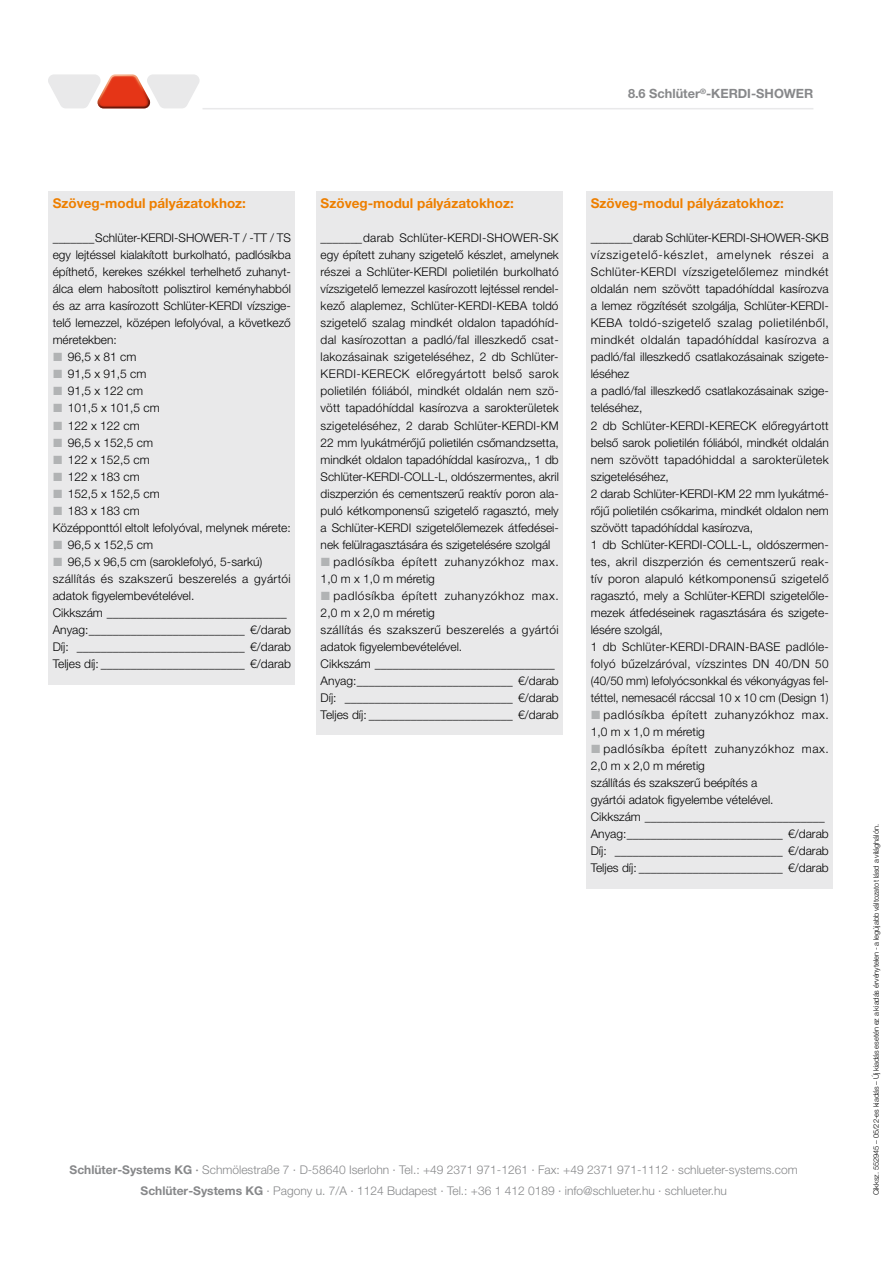
<style>
.page{position:relative;width:893px;height:1263px;background:#fff}
.page>*{position:absolute;margin:0;border:0;box-sizing:border-box;transform-origin:0 0}
.Textbausteine_Überschrift{font:700 13.5px "Helvetica Neue LT Pro";color:#ee7f00}
.Seitentitel{font:700 12.75px "Helvetica Neue LT Pro";color:#87888a}
.Textbaustein_1__Zeile{font:300 12px/17px "Helvetica Neue LT Pro";color:#000;text-align:justify}
.Textbaustein{font:300 12px/17px "Helvetica Neue LT Pro";color:#000;text-align:justify}
.t1{font:300 12px/21.3px "Helvetica Neue LT Pro";color:#87888a;text-align:center}
.Textbaustein_1__Zeile-2{font:300 12px/17px "Helvetica Neue LT Pro";letter-spacing:.045em;color:#000}
.Textbaustein-2{font:300 12px/17px "Helvetica Neue LT Pro";letter-spacing:.03em;color:#000}
.Fließtext{font:300 7.5px "Helvetica Neue LT Pro";letter-spacing:-.005em;color:#000}
.s1{font-weight:700}
.s2{font-weight:500}
</style>
<div class="page">
<div style="left:49px;top:191px;width:246px;height:494px;background:#e9e9ea"></div>
<div style="left:316px;top:191px;width:247px;height:544px;background:#e9e9ea"></div>
<div style="left:586px;top:191px;width:247px;height:698px;background:#e9e9ea"></div>
<svg style="left:48px;top:74px;width:152px;height:34px"></svg>
<hr style="left:202px;top:108px;width:611px;height:1px;background:#e9e9ea">
<p class="Seitentitel" style="left:628px;top:86px;width:187px">8.6 Schlüter<sup>®</sup>-KERDI-SHOWER</p>
<p class="Textbausteine_Überschrift" style="left:53px;top:195px;width:195px">Szöveg-modul pályázatokhoz:</p>
<p class="Textbaustein_1__Zeile" style="left:53px;top:229px;width:240px">_______Schlüter-KERDI-SHOWER-T / -TT / TS egy lejtéssel kialakított burkolható, padlósíkba építhető, kerekes székkel terhelhető zuhanyt&shy;álca elem habosított polisztirol keményhabból és az arra kasírozott Schlüter-KERDI vízszige&shy;telő lemezzel, középen lefolyóval, a következő méretekben:</p>
<p class="Textbaustein_1__Zeile" style="left:68px;top:348px;width:70px">96,5 x 81 cm</p>
<p class="Textbaustein_1__Zeile" style="left:68px;top:365px;width:80px">91,5 x 91,5 cm</p>
<p class="Textbaustein_1__Zeile" style="left:68px;top:382px;width:77px">91,5 x 122 cm</p>
<p class="Textbaustein_1__Zeile" style="left:68px;top:399px;width:94px">101,5 x 101,5 cm</p>
<p class="Textbaustein_1__Zeile" style="left:68px;top:416px;width:74px">122 x 122 cm</p>
<p class="Textbaustein_1__Zeile" style="left:68px;top:433px;width:87px">96,5 x 152,5 cm</p>
<p class="Textbaustein_1__Zeile" style="left:68px;top:450px;width:84px">122 x 152,5 cm</p>
<p class="Textbaustein_1__Zeile" style="left:68px;top:467px;width:74px">122 x 183 cm</p>
<p class="Textbaustein_1__Zeile" style="left:68px;top:484px;width:94px">152,5 x 152,5 cm</p>
<p class="Textbaustein_1__Zeile" style="left:68px;top:501px;width:74px">183 x 183 cm</p>
<p class="Textbaustein" style="left:53px;top:519px;width:240px">Középponttól eltolt lefolyóval, melynek mérete:</p>
<p class="Textbaustein_1__Zeile" style="left:68px;top:536px;width:87px">96,5 x 152,5 cm</p>
<p class="Textbaustein_1__Zeile" style="left:68px;top:553px;width:196px">96,5 x 96,5 cm (saroklefolyó, 5-sarkú)</p>
<p class="Textbaustein-2" style="left:53px;top:570px;width:240px">szállítás és szakszerű beszerelés a gyártói adatok figyelembevételével.</p>
<p class="Textbaustein" style="left:53px;top:604px;width:235px">Cikkszám ______________________________</p>
<p class="Textbaustein" style="left:53px;top:621px;width:240px">Anyag:__________________________ €/darab</p>
<p class="Textbaustein" style="left:53px;top:638px;width:240px">Díj: ____________________________ €/darab</p>
<p class="Textbaustein" style="left:53px;top:655px;width:240px">Teljes díj: ________________________ €/darab</p>
<p class="Textbausteine_Überschrift" style="left:321px;top:195px;width:195px">Szöveg-modul pályázatokhoz:</p>
<p class="Textbaustein_1__Zeile" style="left:321px;top:229px;width:240px">_______darab Schlüter-KERDI-SHOWER-SK egy épített zuhany szigetelő készlet, amelynek részei a Schlüter-KERDI polietilén burkolható vízszigetelő lemezzel kasírozott lejtéssel rendel&shy;kező alaplemez, Schlüter-KERDI-KEBA toldó szigetelő szalag mindkét oldalon tapadóhíd&shy;dal kasírozottan a padló/fal illeszkedő csat&shy;lakozásainak szigeteléséhez, 2 db Schlüter-KERDI-KERECK előregyártott belső sarok polietilén fóliából, mindkét oldalán nem szö&shy;vött tapadóhíddal kasírozva a sarokterületek szigeteléséhez, 2 darab Schlüter-KERDI-KM 22 mm lyukátmérőjű polietilén csőmandzsetta, mindkét oldalon tapadóhíddal kasírozva,, 1 db Schlüter-KERDI-COLL-L, oldószermentes, akril diszperzión és cementszerű reaktív poron ala&shy;puló kétkomponensű szigetelő ragasztó, mely a Schlüter-KERDI szigetelőlemezek átfedései&shy;nek felülragasztására és szigetelésére szolgál</p>
<p class="Textbaustein_1__Zeile-2" style="left:321px;top:553px;width:240px;text-indent:13px">padlósíkba épített zuhanyzókhoz max.<br>1,0 m x 1,0 m méretig</p>
<p class="Textbaustein_1__Zeile-2" style="left:321px;top:587px;width:240px;text-indent:13px">padlósíkba épített zuhanyzókhoz max.<br>2,0 m x 2,0 m méretig</p>
<p class="Textbaustein-2" style="left:321px;top:621px;width:240px">szállítás és szakszerű beszerelés a gyártói adatok figyelembevételével.</p>
<p class="Textbaustein" style="left:321px;top:655px;width:235px">Cikkszám ______________________________</p>
<p class="Textbaustein" style="left:321px;top:672px;width:240px">Anyag:__________________________ €/darab</p>
<p class="Textbaustein" style="left:321px;top:689px;width:240px">Díj: ____________________________ €/darab</p>
<p class="Textbaustein" style="left:321px;top:706px;width:240px">Teljes díj: ________________________ €/darab</p>
<p class="Textbausteine_Überschrift" style="left:591px;top:195px;width:195px">Szöveg-modul pályázatokhoz:</p>
<p class="Textbaustein_1__Zeile" style="left:591px;top:229px;width:240px">_______darab Schlüter-KERDI-SHOWER-SKB vízszigetelő-készlet, amelynek részei a Schlüter-KERDI vízszigetelőlemez mindkét oldalán nem szövött tapadóhíddal kasírozva a lemez rögzítését szolgálja, Schlüter-KERDI-KEBA toldó-szigetelő szalag polietilénből, mindkét oldalán tapadóhíddal kasírozva a padló/fal illeszkedő csatlakozásainak szigete&shy;léséhez</p>
<p class="Textbaustein" style="left:591px;top:382px;width:240px">a padló/fal illeszkedő csatlakozásainak szige&shy;teléséhez,</p>
<p class="Textbaustein" style="left:591px;top:416px;width:240px">2 db Schlüter-KERDI-KERECK előregyártott belső sarok polietilén fóliából, mindkét oldalán nem szövött tapadóhiddal a sarokterületek szigeteléséhez,</p>
<p class="Textbaustein" style="left:591px;top:484px;width:240px">2 darab Schlüter-KERDI-KM 22 mm lyukátmé&shy;rőjű polietilén csőkarima, mindkét oldalon nem szövött tapadóhíddal kasírozva,</p>
<p class="Textbaustein" style="left:591px;top:536px;width:240px">1 db Schlüter-KERDI-COLL-L, oldószermen&shy;tes, akril diszperzión és cementszerű reak&shy;tív poron alapuló kétkomponensű szigetelő ragasztó, mely a Schlüter-KERDI szigetelőle&shy;mezek átfedéseinek ragasztására és szigete&shy;lésére szolgál,</p>
<p class="Textbaustein" style="left:591px;top:638px;width:240px">1 db Schlüter-KERDI-DRAIN-BASE padlóle&shy;folyó bűzelzáróval, vízszintes DN 40/DN 50 (40/50 mm) lefolyócsonkkal és vékonyágyas fel&shy;téttel, nemesacél ráccsal 10 x 10 cm (Design 1)</p>
<p class="Textbaustein_1__Zeile-2" style="left:591px;top:706px;width:240px;text-indent:13px">padlósíkba épített zuhanyzókhoz max.<br>1,0 m x 1,0 m méretig</p>
<p class="Textbaustein_1__Zeile-2" style="left:591px;top:740px;width:240px;text-indent:13px">padlósíkba épített zuhanyzókhoz max.<br>2,0 m x 2,0 m méretig</p>
<p class="Textbaustein" style="left:591px;top:774px;width:168px">szállítás és szakszerű beépítés a</p>
<p class="Textbaustein" style="left:591px;top:791px;width:184px">gyártói adatok figyelembe vételével.</p>
<p class="Textbaustein" style="left:591px;top:808px;width:235px">Cikkszám ______________________________</p>
<p class="Textbaustein" style="left:591px;top:825px;width:240px">Anyag:__________________________ €/darab</p>
<p class="Textbaustein" style="left:591px;top:842px;width:240px">Díj: ____________________________ €/darab</p>
<p class="Textbaustein" style="left:591px;top:859px;width:240px">Teljes díj: ________________________ €/darab</p>
<p class="t1" style="left:70px;top:1158px;width:730px"><span class="s1">Schlüter-Systems KG</span> <span class="s2">·</span> Schmölestraße 7 · D-58640 Iserlohn · Tel.: +49 2371 971-1261 · Fax: +49 2371 971-1112 · schlueter-systems.com<br><span class="s1">Schlüter-Systems KG</span> · Pagony u. 7/A · 1124 Budapest · Tel.: +36 1 412 0189 · info@schlueter.hu · schlueter.hu</p>
<p class="Fließtext" style="left:872px;top:1195px;width:373px;rotate:-90deg">Cikksz. 552945 – 05/22-es kiadás – Új kiadás esetén ez a kiadás érvénytelen - a legújabb változatot lásd a világhálón.</p>
</div>
